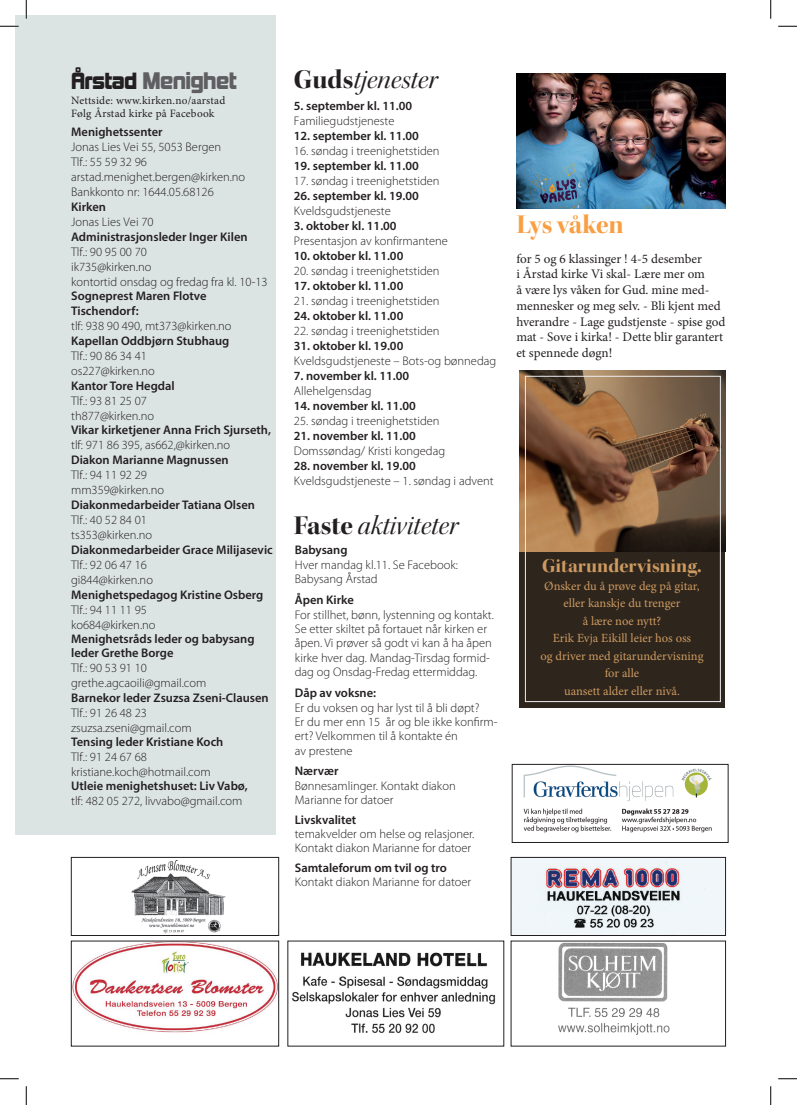
<style>
.page{position:relative;width:797px;height:1105px;background:#fff}
.page>*{position:absolute;margin:0;border:0;box-sizing:border-box;transform-origin:0 0}
.Overskrift{font:27.5px "Kepler Std It Disp";color:#231f20}
.Overskrift-2{font:27.5px "Kepler Std Bold Disp";letter-spacing:-.005em;color:#f89f44}
.t1{font:21.88px "Kimberley Bl";letter-spacing:-.03em;color:#5f5f62}
.Overskrift-3{font:20px "Kepler Std Bold Disp";letter-spacing:.005em;color:#cd9a61}
.Overskrift-4{font:13.12px/15.8px "Minion Pro";color:#231f20}
.Body2{font:300 12.5px/14.4px "Myriad Pro";color:#231f20}
.BoldBody2{font:600 12.5px/14.2px "Myriad Pro";color:#231f20}
.Body2-2{font:600 12.5px "Myriad Pro";color:#231f20}
.Tekst_10{font:12.5px/17.5px "Minion Pro";color:#cd9a61;text-align:center}
.BoldBody2-2{font:300 12.5px "Myriad Pro";color:#231f20}
.t2{font:11.25px "Minion Pro";letter-spacing:.02em;color:#231f20}
.s1{font-size:21.38px;color:#231f20}
.s2{font-family:"Kepler Std Bold Disp"}
</style>
<div class="page">
<div style="left:16px;top:16px;width:260px;height:818px;background:#dce4e3"></div>
<img style="left:73px;top:943px;width:204px;height:90px">
<div style="left:71px;top:941px;width:208px;height:105px;border:1px solid #231f20"></div>
<img style="left:292px;top:952px;width:204px;height:82px">
<img style="left:558px;top:943px;width:112px;height:92px">
<img style="left:523px;top:766px;width:189px;height:67px">
<div style="left:512px;top:764px;width:216px;height:79px;border:1px solid #231f20"></div>
<img style="left:131px;top:860px;width:95px;height:74px">
<div style="left:71px;top:857px;width:208px;height:79px;border:1px solid #231f20"></div>
<img style="left:513px;top:859px;width:210px;height:75px">
<div style="left:511px;top:857px;width:214px;height:79px;border:1px solid #231f20"></div>
<div style="left:519px;top:548px;width:206px;height:160px;background:#2e251c"></div>
<img style="left:519px;top:371px;width:206px;height:180px">
<img style="left:516px;top:73px;width:209px;height:136px">
<div style="left:525px;top:376px;width:195px;height:326px;border:1px solid #eeeeef"></div>
<svg style="left:0;top:25px;width:19px;height:2px"></svg>
<svg style="left:778px;top:25px;width:19px;height:2px"></svg>
<svg style="left:0;top:1078px;width:19px;height:1px"></svg>
<svg style="left:778px;top:1078px;width:19px;height:1px"></svg>
<svg style="left:25px;top:0;width:2px;height:19px"></svg>
<svg style="left:25px;top:1086px;width:2px;height:19px"></svg>
<svg style="left:770px;top:0;width:1px;height:19px"></svg>
<svg style="left:770px;top:1086px;width:1px;height:19px"></svg>
<p class="t1" style="left:71px;top:67px;width:167px"><span class="s1">Årstad</span> Menighet</p>
<p class="t2" style="left:71px;top:93px;width:156px">Nettside: www.kirken.no/aarstad</p>
<p class="t2" style="left:71px;top:106px;width:145px">Følg Årstad kirke på Facebook</p>
<p class="BoldBody2" style="left:71px;top:125px;width:93px">Menighetssenter</p>
<p class="Body2" style="left:71px;top:140px;width:152px">Jonas Lies Vei 55, 5053 Bergen</p>
<p class="Body2" style="left:71px;top:155px;width:77px">Tlf.: 55 59 32 96</p>
<p class="Body2" style="left:71px;top:170px;width:176px">arstad.menighet.bergen@kirken.no</p>
<p class="Body2" style="left:71px;top:185px;width:144px">Bankkonto nr: 1644.05.68126</p>
<p class="BoldBody2" style="left:71px;top:200px;width:36px">Kirken</p>
<p class="Body2" style="left:71px;top:215px;width:84px">Jonas Lies Vei 70</p>
<p class="BoldBody2" style="left:71px;top:230px;width:178px">Administrasjonsleder Inger Kilen</p>
<p class="Body2" style="left:71px;top:245px;width:77px">Tlf.: 90 95 00 70</p>
<p class="Body2" style="left:71px;top:260px;width:82px">ik735@kirken.no</p>
<p class="Body2" style="left:71px;top:275px;width:198px">kontortid onsdag og fredag fra kl. 10-13</p>
<p class="BoldBody2" style="left:71px;top:289px;width:137px">Sogneprest Maren Flotve<br>Tischendorf:</p>
<p class="BoldBody2-2" style="left:71px;top:319px;width:162px">tlf: 938 90 490, mt373@kirken.no</p>
<p class="BoldBody2" style="left:71px;top:333px;width:160px">Kapellan Oddbjørn Stubhaug</p>
<p class="Body2" style="left:71px;top:349px;width:77px">Tlf.: 90 86 34 41</p>
<p class="Body2" style="left:71px;top:364px;width:85px">os227@kirken.no</p>
<p class="BoldBody2" style="left:71px;top:378px;width:105px">Kantor Tore Hegdal</p>
<p class="Body2" style="left:71px;top:394px;width:77px">Tlf.: 93 81 25 07</p>
<p class="Body2" style="left:71px;top:409px;width:84px">th877@kirken.no</p>
<p class="BoldBody2" style="left:71px;top:422px;width:201px">Vikar kirketjener Anna Frich Sjurseth,</p>
<p class="Body2" style="left:71px;top:438px;width:160px">tlf: 971 86 395, as662,@kirken.no</p>
<p class="BoldBody2" style="left:71px;top:452px;width:159px">Diakon Marianne Magnussen</p>
<p class="Body2" style="left:71px;top:468px;width:77px">Tlf.: 94 11 92 29</p>
<p class="Body2" style="left:71px;top:483px;width:94px">mm359@kirken.no</p>
<p class="BoldBody2" style="left:71px;top:497px;width:185px">Diakonmedarbeider Tatiana Olsen</p>
<p class="Body2" style="left:71px;top:513px;width:77px">Tlf.: 40 52 84 01</p>
<p class="Body2" style="left:71px;top:528px;width:82px">ts353@kirken.no</p>
<p class="BoldBody2" style="left:71px;top:542px;width:203px">Diakonmedarbeider Grace Milijasevic</p>
<p class="Body2" style="left:71px;top:558px;width:77px">Tlf.: 92 06 47 16</p>
<p class="Body2" style="left:71px;top:573px;width:83px">gi844@kirken.no</p>
<p class="BoldBody2" style="left:71px;top:587px;width:194px">Menighetspedagog Kristine Osberg</p>
<p class="Body2" style="left:71px;top:603px;width:77px">Tlf.: 94 11 11 95</p>
<p class="Body2" style="left:71px;top:618px;width:86px">ko684@kirken.no</p>
<p class="BoldBody2" style="left:71px;top:632px;width:185px">Menighetsråds leder og babysang leder Grethe Borge</p>
<p class="Body2" style="left:71px;top:661px;width:77px">Tlf.: 90 53 91 10</p>
<p class="Body2" style="left:71px;top:676px;width:137px">grethe.agcaoili@gmail.com</p>
<p class="BoldBody2" style="left:71px;top:690px;width:199px">Barnekor leder Zsuzsa Zseni-Clausen</p>
<p class="Body2" style="left:71px;top:706px;width:77px">Tlf.: 91 26 48 23</p>
<p class="Body2" style="left:71px;top:721px;width:122px">zsuzsa.zseni@gmail.com</p>
<p class="BoldBody2" style="left:71px;top:734px;width:154px">Tensing leder Kristiane Koch</p>
<p class="Body2" style="left:71px;top:750px;width:77px">Tlf.: 91 24 67 68</p>
<p class="Body2" style="left:71px;top:765px;width:141px">kristiane.koch@hotmail.com</p>
<p class="BoldBody2" style="left:71px;top:779px;width:178px">Utleie menighetshuset: Liv Vabø,</p>
<p class="Body2" style="left:71px;top:794px;width:173px">tlf: 482 05 272, livvabo@gmail.com</p>
<p class="Overskrift" style="left:294px;top:64px;width:145px"><span class="s2">Guds</span>tjenester</p>
<p class="Body2-2" style="left:294px;top:98px;width:120px">5. september kl. 11.00</p>
<p class="Body2" style="left:294px;top:114px;width:102px">Familiegudstjeneste</p>
<p class="Body2-2" style="left:294px;top:128px;width:126px">12. september kl. 11.00</p>
<p class="Body2" style="left:294px;top:144px;width:147px">16. søndag i treenighetstiden</p>
<p class="Body2-2" style="left:294px;top:158px;width:126px">19. september kl. 11.00</p>
<p class="Body2" style="left:294px;top:174px;width:147px">17. søndag i treenighetstiden</p>
<p class="Body2-2" style="left:294px;top:188px;width:126px">26. september kl. 19.00</p>
<p class="Body2" style="left:294px;top:204px;width:98px">Kveldsgudstjeneste</p>
<p class="Body2-2" style="left:294px;top:218px;width:104px">3. oktober kl. 11.00</p>
<p class="Body2" style="left:294px;top:234px;width:155px">Presentasjon av konfirmantene</p>
<p class="Body2-2" style="left:294px;top:248px;width:111px">10. oktober kl. 11.00</p>
<p class="Body2" style="left:294px;top:264px;width:147px">20. søndag i treenighetstiden</p>
<p class="Body2-2" style="left:294px;top:278px;width:111px">17. oktober kl. 11.00</p>
<p class="Body2" style="left:294px;top:294px;width:147px">21. søndag i treenighetstiden</p>
<p class="Body2-2" style="left:294px;top:308px;width:111px">24. oktober kl. 11.00</p>
<p class="Body2" style="left:294px;top:324px;width:147px">22. søndag i treenighetstiden</p>
<p class="Body2-2" style="left:294px;top:338px;width:111px">31. oktober kl. 19.00</p>
<p class="Body2" style="left:294px;top:354px;width:204px">Kveldsgudstjeneste – Bots-og bønnedag</p>
<p class="Body2-2" style="left:294px;top:368px;width:117px">7. november kl. 11.00</p>
<p class="Body2" style="left:294px;top:384px;width:79px">Allehelgensdag</p>
<p class="Body2-2" style="left:294px;top:398px;width:123px">14. november kl. 11.00</p>
<p class="Body2" style="left:294px;top:414px;width:147px">25. søndag i treenighetstiden</p>
<p class="Body2-2" style="left:294px;top:428px;width:123px">21. november kl. 11.00</p>
<p class="Body2" style="left:294px;top:444px;width:153px">Domssøndag/ Kristi kongedag</p>
<p class="Body2-2" style="left:294px;top:458px;width:123px">28. november kl. 19.00</p>
<p class="Body2" style="left:294px;top:474px;width:201px">Kveldsgudstjeneste – 1. søndag i advent</p>
<p class="Overskrift" style="left:294px;top:509px;width:166px"><span class="s2">Faste</span> aktiviteter</p>
<p class="BoldBody2" style="left:295px;top:542px;width:54px">Babysang</p>
<p class="Body2" style="left:295px;top:557px;width:165px">Hver mandag kl.11. Se Facebook:<br>Babysang Årstad</p>
<p class="BoldBody2" style="left:295px;top:592px;width:61px">Åpen Kirke</p>
<p class="Body2" style="left:295px;top:607px;width:200px">For stillhet, bønn, lystenning og kontakt.<br>Se etter skiltet på fortauet når kirken er åpen. Vi prøver så godt vi kan å ha åpen kirke hver dag. Mandag-Tirsdag formid&shy;dag og Onsdag-Fredag ettermiddag.</p>
<p class="Body2-2" style="left:295px;top:685px;width:83px">Dåp av voksne:</p>
<p class="Body2" style="left:295px;top:700px;width:204px">Er du voksen og har lyst til å bli døpt?<br>Er du mer enn 15 år og ble ikke konfirm&shy;ert? Velkommen til å kontakte én<br>av prestene</p>
<p class="Body2-2" style="left:295px;top:763px;width:45px">Nærvær</p>
<p class="Body2" style="left:295px;top:779px;width:162px">Bønnesamlinger. Kontakt diakon</p>
<p class="Body2" style="left:295px;top:793px;width:100px">Marianne for datoer</p>
<p class="Body2-2" style="left:295px;top:811px;width:63px">Livskvalitet</p>
<p class="Body2" style="left:295px;top:827px;width:181px">temakvelder om helse og relasjoner.<br>Kontakt diakon Marianne for datoer</p>
<p class="Body2-2" style="left:295px;top:859px;width:154px">Samtaleforum om tvil og tro</p>
<p class="Body2" style="left:295px;top:875px;width:178px">Kontakt diakon Marianne for datoer</p>
<p class="Overskrift-2" style="left:516px;top:208px;width:109px">Lys våken</p>
<p class="Overskrift-4" style="left:516px;top:251px;width:211px">for 5 og 6 klassinger ! 4-5 desember<br>i Årstad kirke Vi skal- Lære mer om<br>å være lys våken for Gud. mine med&shy;mennesker og meg selv. - Bli kjent med hverandre - Lage gudstjenste - spise god mat - Sove i kirka! - Dette blir garantert et spennede døgn!</p>
<p class="Overskrift-3" style="left:542px;top:554px;width:161px">Gitarundervisning.</p>
<p class="Tekst_10" style="left:544px;top:577px;width:157px">Ønsker du å prøve deg på gitar, eller kanskje du trenger<br>å lære noe nytt?</p>
<p class="Tekst_10" style="left:540px;top:630px;width:165px">Erik Evja Eikill leier hos oss<br>og driver med gitarundervisning for alle</p>
<p class="Tekst_10" style="left:564px;top:682px;width:117px">uansett alder eller nivå.</p>
</div>
